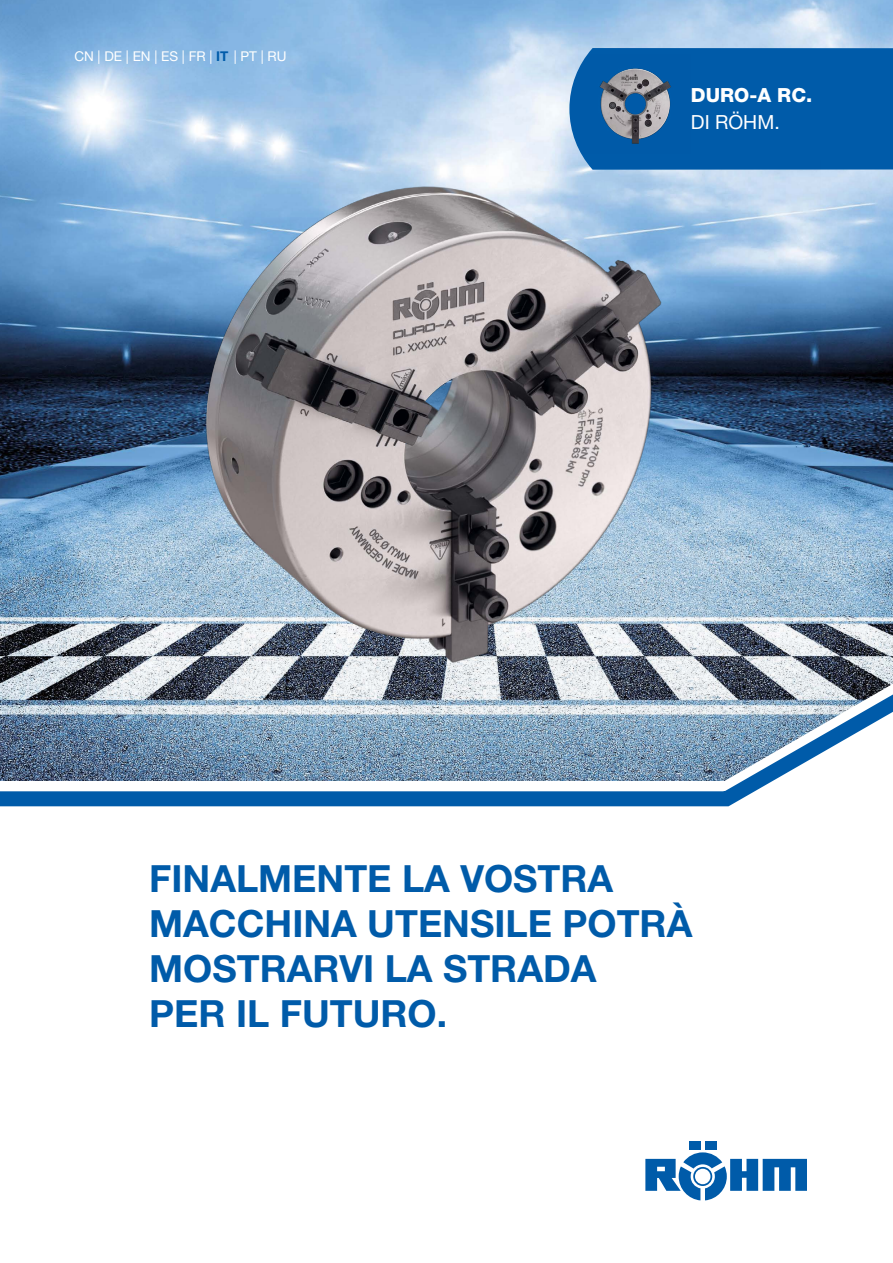
<style>
.page{position:relative;width:893px;height:1263px;background:#fff}
.page>*{position:absolute;margin:0;border:0;box-sizing:border-box;transform-origin:0 0}
.t1{font:700 37.5px/45px "Helvetica Neue LT Pro";color:#005ba9}
.t2{font:800 19.5px "Helvetica Neue LT Pro";color:#fff}
.t3{font:19.5px "Helvetica Neue LT Pro";color:#fff}
.t4{font:13.5px "Helvetica Neue LT Pro";color:#fff}
.s1{font-weight:700;color:#005ba9}
</style>
<div class="page">
<img style="left:0;top:0;width:893px;height:689px">
<div style="left:569px;top:48px;width:324px;height:122px;background:#005ba9"></div>
<svg style="left:0;top:689px;width:893px;height:118px"></svg>
<div style="left:689px;top:1142px;width:11px;height:8px;background:#005ba9"></div>
<div style="left:705px;top:1142px;width:11px;height:8px;background:#005ba9"></div>
<svg style="left:645px;top:1152px;width:162px;height:48px"></svg>
<img style="left:194px;top:161px;width:626px;height:543px">
<img style="left:566px;top:55px;width:124px;height:98px">
<p class="t4" style="left:74px;top:48px;width:214px">CN | DE | EN | ES | FR | <span class="s1">IT</span> | PT | RU</p>
<p class="t2" style="left:691px;top:84px;width:123px">DURO-A RC.</p>
<p class="t3" style="left:691px;top:111px;width:90px">DI RÖHM.</p>
<p class="t1" style="left:149px;top:855px;width:545px">FINALMENTE LA VOSTRA<br>MACCHINA UTENSILE POTRÀ<br>MOSTRARVI LA STRADA<br>PER IL FUTURO.</p>
</div>
